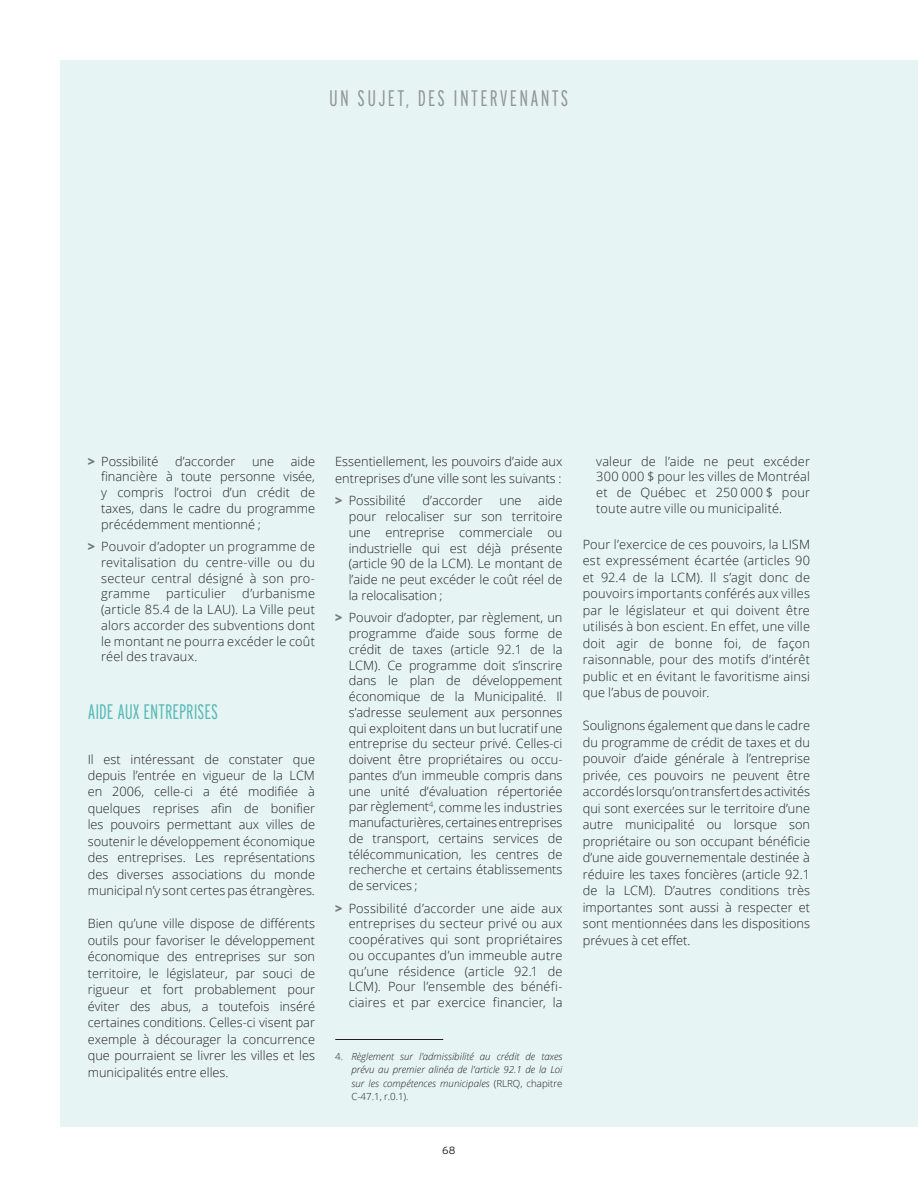
<style>
.page{position:relative;width:918px;height:1188px;background:#fff}
.page>*{position:absolute;margin:0;border:0;box-sizing:border-box;transform-origin:0 0}
.t1{font:300 extra-condensed 22.5px "Interstate";letter-spacing:.1em;color:#939598}
.t2{font:300 extra-condensed 21px "Interstate";color:#59b9b7}
.t3{font:300 12.75px/15.8px "Open Sans";color:#231f20;text-align:justify}
.t4{font:300 10.5px "Interstate";color:#231f20}
.t5{font:italic 300 9.75px/13.5px "Open Sans";color:#231f20;text-align:justify}
.s1{font-weight:800;color:#76787b}
.s2{font-style:normal}
</style>
<div class="page">
<div style="left:61px;top:61px;width:857px;height:1066px;background:#e6f4f4"></div>
<hr style="left:335px;top:1039px;width:108px;height:1px;background:#231f20">
<h1 class="t1" style="left:329px;top:85px;width:241px">UN SUJET, DES INTERVENANTS</h1>
<p class="t3" style="left:88px;top:453px;width:72px"><span class="s1">&gt;</span> Possibilité</p>
<p class="t3" style="left:175px;top:453px;width:62px">d’accorder</p>
<p class="t3" style="left:252px;top:453px;width:24px">une</p>
<p class="t3" style="left:101px;top:453px;width:215px;text-indent:190px">aide financière à toute personne visée, y compris l’octroi d’un crédit de taxes, dans le cadre du programme précédemment mentionné ;</p>
<p class="t3" style="left:101px;top:538px;width:215px;text-indent:-14px"><span class="s1">&gt;</span> Pouvoir d’adopter un programme de revitalisation du centre-ville ou du secteur central désigné à son pro&shy;gramme</p>
<p class="t3" style="left:101px;top:586px;width:215px;text-indent:141px">d’urbanisme (article 85.4 de la LAU). La Ville peut alors accorder des subventions dont le montant ne pourra excéder le coût réel des travaux.</p>
<p class="t3" style="left:166px;top:586px;width:61px">particulier</p>
<h2 class="t2" style="left:88px;top:700px;width:132px">AIDE AUX ENTREPRISES</h2>
<p class="t3" style="left:88px;top:750px;width:229px;line-height:16.5px">Il est intéressant de constater que depuis l’entrée en vigueur de la LCM en 2006, celle-ci a été modifiée à quelques reprises afin de bonifier les pouvoirs permettant aux villes de soutenir le développement économique des entreprises. Les représentations des diverses associations du monde municipal n’y sont certes pas étrangères.</p>
<p class="t3" style="left:88px;top:915px;width:229px;line-height:16.5px">Bien qu’une ville dispose de différents outils pour favoriser le développement économique des entreprises sur son territoire, le législateur, par souci de rigueur et fort probablement pour éviter des abus, a toutefois inséré certaines conditions. Celles-ci visent par exemple à décourager la concurrence que pourraient se livrer les villes et les municipalités entre elles.</p>
<p class="t3" style="left:335px;top:453px;width:229px;line-height:16.5px">Essentiellement, les pouvoirs d’aide aux entreprises d’une ville sont les suivants :</p>
<p class="t3" style="left:335px;top:493px;width:72px"><span class="s1">&gt;</span> Possibilité</p>
<p class="t3" style="left:423px;top:493px;width:62px">d’accorder</p>
<p class="t3" style="left:500px;top:493px;width:24px">une</p>
<p class="t3" style="left:349px;top:493px;width:215px;text-indent:190px">aide pour relocaliser sur son territoire une entreprise commerciale ou industrielle qui est déjà présente (article 90 de la LCM). Le montant de l’aide ne peut excéder le coût réel de la relocalisation ;</p>
<p class="t3" style="left:349px;top:610px;width:215px;text-indent:-13px"><span class="s1">&gt;</span> Pouvoir d’adopter, par règlement, un programme d’aide sous forme de crédit de taxes (article 92.1 de la LCM). Ce programme doit s’inscrire dans le plan de développement économique de la Municipalité. Il s’adresse seulement aux personnes qui exploitent dans un but lucratif une entreprise du secteur privé. Celles-ci doivent être propriétaires ou occu&shy;pantes d’un immeuble compris dans une unité d’évaluation répertoriée par règlement<sup>4</sup>, comme les industries manufacturières, certaines entreprises de transport, certains services de télécommunication, les centres de recherche et certains établissements de services ;</p>
<p class="t3" style="left:349px;top:900px;width:215px;text-indent:-14px"><span class="s1">&gt;</span> Possibilité d’accorder une aide aux entreprises du secteur privé ou aux coopératives qui sont propriétaires ou occupantes d’un immeuble autre qu’une résidence (article 92.1 de LCM). Pour l’ensemble des bénéfi&shy;ciaires et par exercice financier, la</p>
<p class="t5" style="left:351px;top:1049px;width:213px;text-indent:-16px"><span class="s2">4.</span> Règlement sur l’admissibilité au crédit de taxes prévu au premier alinéa de l’article 92.1 de la Loi sur les compétences municipales <span class="s2">(RLRQ, chapitre C-47.1, r.0.1).</span></p>
<p class="t4" style="left:442px;top:1144px;width:15px">68</p>
<p class="t3" style="left:596px;top:453px;width:215px">valeur de l’aide ne peut excéder 300 000 $ pour les villes de Montréal et de Québec et 250 000 $ pour toute autre ville ou municipalité.</p>
<p class="t3" style="left:583px;top:536px;width:229px;line-height:16.5px">Pour l’exercice de ces pouvoirs, la LISM est expressément écartée (articles 90 et 92.4 de la LCM). Il s’agit donc de pouvoirs importants conférés aux villes par le législateur et qui doivent être utilisés à bon escient. En effet, une ville doit agir de bonne foi, de façon raisonnable, pour des motifs d’intérêt public et en évitant le favoritisme ainsi que l’abus de pouvoir.</p>
<p class="t3" style="left:583px;top:717px;width:229px;line-height:16.5px">Soulignons également que dans le cadre du programme de crédit de taxes et du pouvoir d’aide générale à l’entreprise privée, ces pouvoirs ne peuvent être accordés lorsqu’on transfert des activités qui sont exercées sur le territoire d’une autre municipalité ou lorsque son propriétaire ou son occupant bénéficie d’une aide gouvernementale destinée à réduire les taxes foncières (article 92.1 de la LCM). D’autres conditions très importantes sont aussi à respecter et sont mentionnées dans les dispositions prévues à cet effet.</p>
</div>
